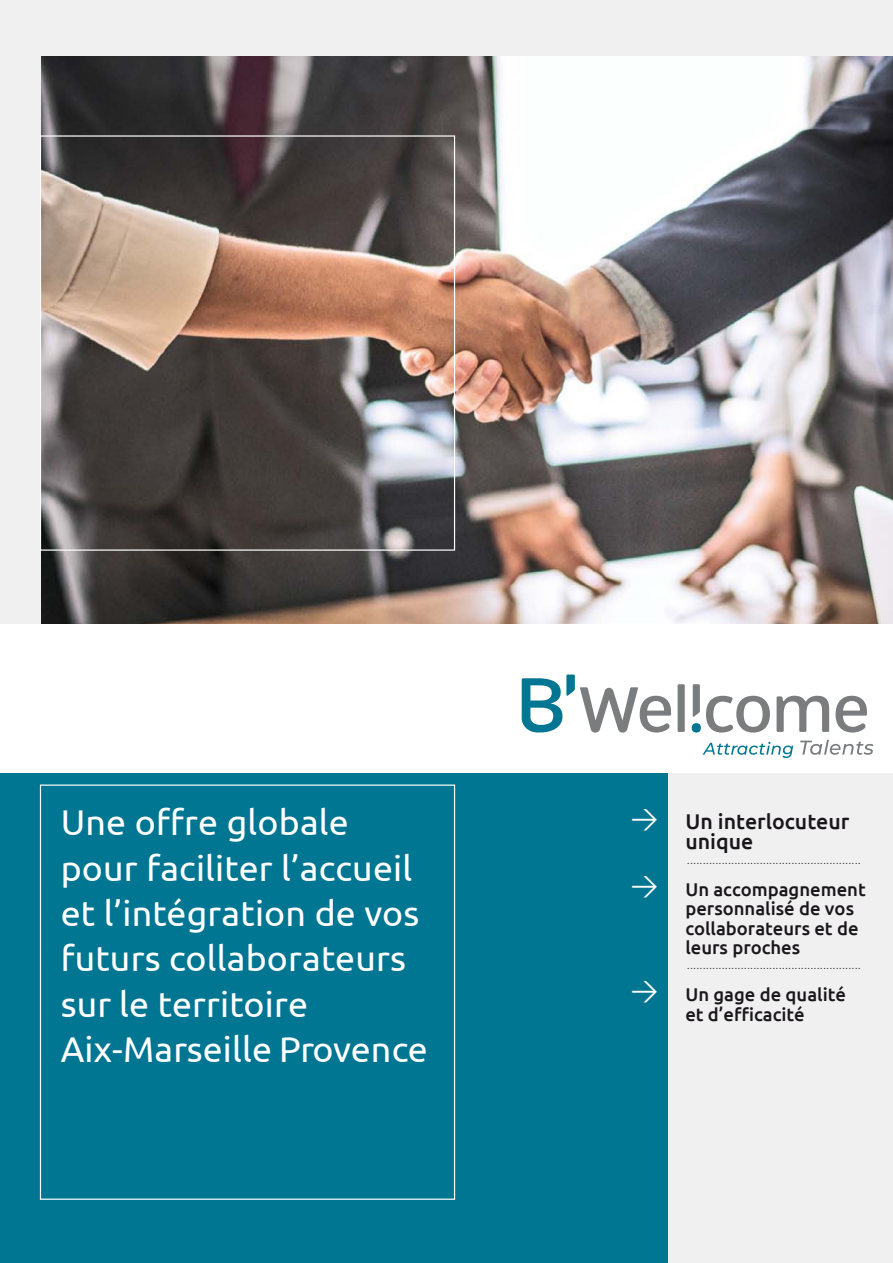
<style>
.page{position:relative;width:893px;height:1263px;background:#f0f0f0}
.page>*{position:absolute;margin:0;border:0;box-sizing:border-box;transform-origin:0 0}
.t1{font:35.85px/45.3px "Ubuntu";letter-spacing:.005em;color:#fff}
.t2{font:500 21.3px/20.2px "Ubuntu";color:#1a171b}
.t3{font:500 18.45px/19.5px "Ubuntu";color:#1a171b}
.t4{font:300 12.3px "Lato";color:#1a171b}
.s1{font-family:"DIN";font-weight:400;font-size:26.85px;color:#fff}
</style>
<div class="page">
<img style="left:41px;top:56px;width:852px;height:568px">
<div style="left:0;top:773px;width:667px;height:490px;background:#007693"></div>
<div style="left:0;top:624px;width:893px;height:149px;background:#fff"></div>
<svg style="left:702px;top:742px;width:91px;height:16px"></svg>
<svg style="left:800px;top:740px;width:73px;height:15px"></svg>
<svg style="left:777px;top:696px;width:52px;height:36px"></svg>
<svg style="left:836px;top:696px;width:31px;height:36px"></svg>
<div style="left:678px;top:684px;width:7px;height:48px;background:#7b7c7e"></div>
<svg style="left:692px;top:684px;width:78px;height:48px"></svg>
<svg style="left:522px;top:674px;width:149px;height:58px"></svg>
<p class="t1" style="left:61px;top:799px;width:369px">Une offre globale pour faciliter l’accueil et l’intégration de vos futurs collaborateurs sur le territoire<br>Aix-Marseille Provence</p>
<p class="t2" style="left:685px;top:812px;width:166px;text-indent:-55px"><span class="s1">&gt;</span> Un interlocuteur unique</p>
<p class="t4" style="left:687px;top:852px;width:175px">.......................................................</p>
<p class="t3" style="left:685px;top:880px;width:182px;text-indent:-55px"><span class="s1">&gt;</span> Un accompagnement personnalisé de vos collaborateurs et de leurs proches</p>
<p class="t4" style="left:687px;top:958px;width:175px">.......................................................</p>
<p class="t3" style="left:685px;top:985px;width:162px;text-indent:-55px"><span class="s1">&gt;</span> Un gage de qualité et d’efficacité</p>
</div>
